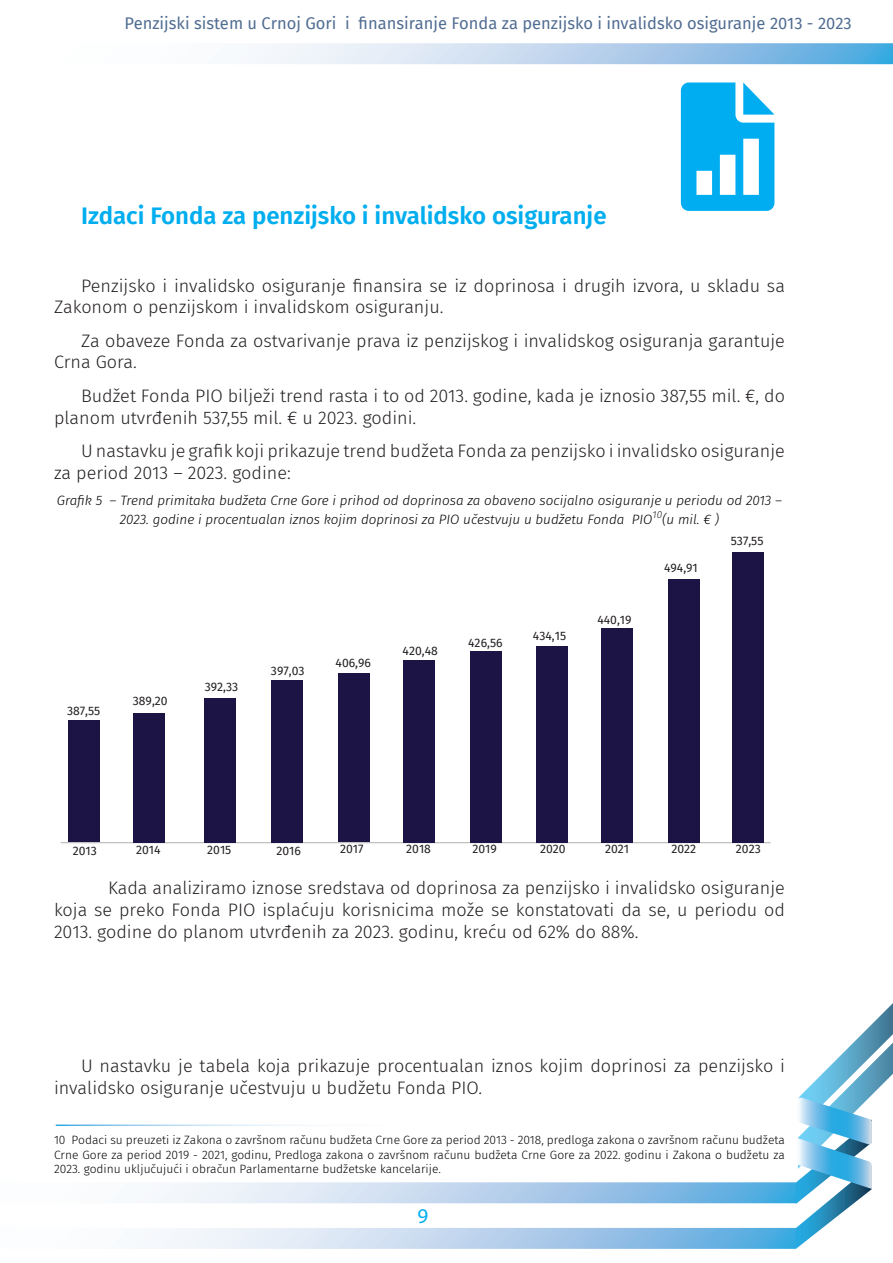
<style>
.page{position:relative;width:893px;height:1263px;background:#fff}
.page>*{position:absolute;margin:0;border:0;box-sizing:border-box;transform-origin:0 0}
.t1{font:600 24px "Fira Sans";color:#00aeef}
.t2{font:21px "Myriad Pro";color:#00aeef}
.t3{font:300 18px/21.6px "Fira Sans";color:#231f20}
.t4{font:16.5px "Fira Sans";color:#516d92}
.Opis_tabela_i_grafik{font:italic 300 13.5px/18.6px "Fira Sans";color:#000;text-align:center}
.t5{font:12.15px "Fira Sans";color:#231f20}
.Obican_text{font:300 12px/14.4px "Fira Sans";color:#040503;text-align:justify}
</style>
<div class="page">
<img style="left:253px;top:43px;width:640px;height:21px">
<img style="left:156px;top:1228px;width:640px;height:21px">
<img style="left:155px;top:1182px;width:641px;height:21px">
<svg style="left:796px;top:1003px;width:97px;height:246px"></svg>
<hr style="left:61px;top:842px;width:710px;height:1px;background:#afb1b1">
<div style="left:272px;top:680px;width:31px;height:163px;background:#1c1445"></div>
<div style="left:133px;top:713px;width:31px;height:129px;background:#1c1445"></div>
<div style="left:68px;top:720px;width:31px;height:122px;background:#1c1445"></div>
<div style="left:205px;top:698px;width:31px;height:145px;background:#1c1445"></div>
<div style="left:338px;top:673px;width:32px;height:169px;background:#1c1445"></div>
<div style="left:403px;top:660px;width:32px;height:182px;background:#1c1445"></div>
<div style="left:470px;top:651px;width:31px;height:191px;background:#1c1445"></div>
<div style="left:537px;top:646px;width:31px;height:196px;background:#1c1445"></div>
<div style="left:601px;top:628px;width:32px;height:214px;background:#1c1445"></div>
<div style="left:668px;top:580px;width:31px;height:263px;background:#1c1445"></div>
<div style="left:732px;top:552px;width:31px;height:290px;background:#1c1445"></div>
<svg style="left:681px;top:82px;width:93px;height:129px"></svg>
<p class="t4" style="left:124px;top:11px;width:729px">Penzijski sistem u Crnoj Gori i finansiranje Fonda za penzijsko i invalidsko osiguranje 2013 - 2023</p>
<p class="t1" style="left:81px;top:196px;width:527px">Izdaci Fonda za penzijsko i invalidsko osiguranje</p>
<p class="t3" style="left:54px;top:274px;width:732px;text-indent:27px">Penzijsko i invalidsko osiguranje finansira se iz doprinosa i drugih izvora, u skladu sa<br>Zakonom o penzijskom i invalidskom osiguranju.</p>
<p class="t3" style="left:54px;top:330px;width:732px;text-indent:27px">Za obaveze Fonda za ostvarivanje prava iz penzijskog i invalidskog osiguranja garantuje<br>Crna Gora.</p>
<p class="t3" style="left:54px;top:385px;width:732px;text-indent:27px">Budžet Fonda PIO bilježi trend rasta i to od 2013. godine, kada je iznosio 387,55 mil. €, do planom utvrđenih 537,55 mil. € u 2023. godini.</p>
<p class="t3" style="left:54px;top:440px;width:732px;text-indent:27px">U nastavku je grafik koji prikazuje trend budžeta Fonda za penzijsko i invalidsko osiguranje za period 2013 – 2023. godine:</p>
<p class="Opis_tabela_i_grafik" style="left:57px;top:491px;width:727px">Grafik 5 – Trend primitaka budžeta Crne Gore i prihod od doprinosa za obaveno socijalno osiguranje u periodu od 2013 –<br>2023. godine i procentualan iznos kojim doprinosi za PIO učestvuju u budžetu Fonda PIO<sup>10</sup>(u mil. € )</p>
<p class="t5" style="left:67px;top:701px;width:35px">387,55</p>
<p class="t5" style="left:133px;top:691px;width:36px">389,20</p>
<p class="t5" style="left:205px;top:678px;width:35px">392,33</p>
<p class="t5" style="left:271px;top:661px;width:35px">397,03</p>
<p class="t5" style="left:336px;top:654px;width:37px">406,96</p>
<p class="t5" style="left:403px;top:642px;width:37px">420,48</p>
<p class="t5" style="left:468px;top:633px;width:36px">426,56</p>
<p class="t5" style="left:533px;top:626px;width:35px">434,15</p>
<p class="t5" style="left:597px;top:610px;width:36px">440,19</p>
<p class="t5" style="left:664px;top:559px;width:35px">494,91</p>
<p class="t5" style="left:731px;top:532px;width:34px">537,55</p>
<p class="t5" style="left:73px;top:841px;width:26px">2013</p>
<p class="t5" style="left:136px;top:841px;width:26px">2014</p>
<p class="t5" style="left:207px;top:841px;width:26px">2015</p>
<p class="t5" style="left:276px;top:841px;width:26px">2016</p>
<p class="t5" style="left:472px;top:840px;width:26px">2019</p>
<p class="t5" style="left:605px;top:840px;width:26px">2021</p>
<p class="t5" style="left:671px;top:840px;width:26px">2022</p>
<p class="t5" style="left:736px;top:839px;width:26px">2023</p>
<p class="t5" style="left:340px;top:840px;width:25px">2017</p>
<p class="t5" style="left:406px;top:840px;width:26px">2018</p>
<p class="t5" style="left:540px;top:840px;width:27px">2020</p>
<p class="t3" style="left:54px;top:877px;width:732px;text-align:justify;text-indent:54px">Kada analiziramo iznose sredstava od doprinosa za penzijsko i invalidsko osiguranje koja se preko Fonda PIO isplaćuju korisnicima može se konstatovati da se, u periodu od 2013. godine do planom utvrđenih za 2023. godinu, kreću od 62% do 88%.</p>
<p class="t3" style="left:54px;top:1055px;width:732px;text-indent:27px">U nastavku je tabela koja prikazuje procentualan iznos kojim doprinosi za penzijsko i invalidsko osiguranje učestvuju u budžetu Fonda PIO.</p>
<p class="Obican_text" style="left:54px;top:1133px;width:732px">10 Podaci su preuzeti iz Zakona o završnom računu budžeta Crne Gore za period 2013 - 2018, predloga zakona o završnom računu budžeta Crne Gore za period 2019 - 2021, godinu, Predloga zakona o završnom računu budžeta Crne Gore za 2022. godinu i Zakona o budžetu za 2023. godinu uključujući i obračun Parlamentarne budžetske kancelarije.</p>
<p class="t2" style="left:418px;top:1203px;width:12px">9</p>
</div>
